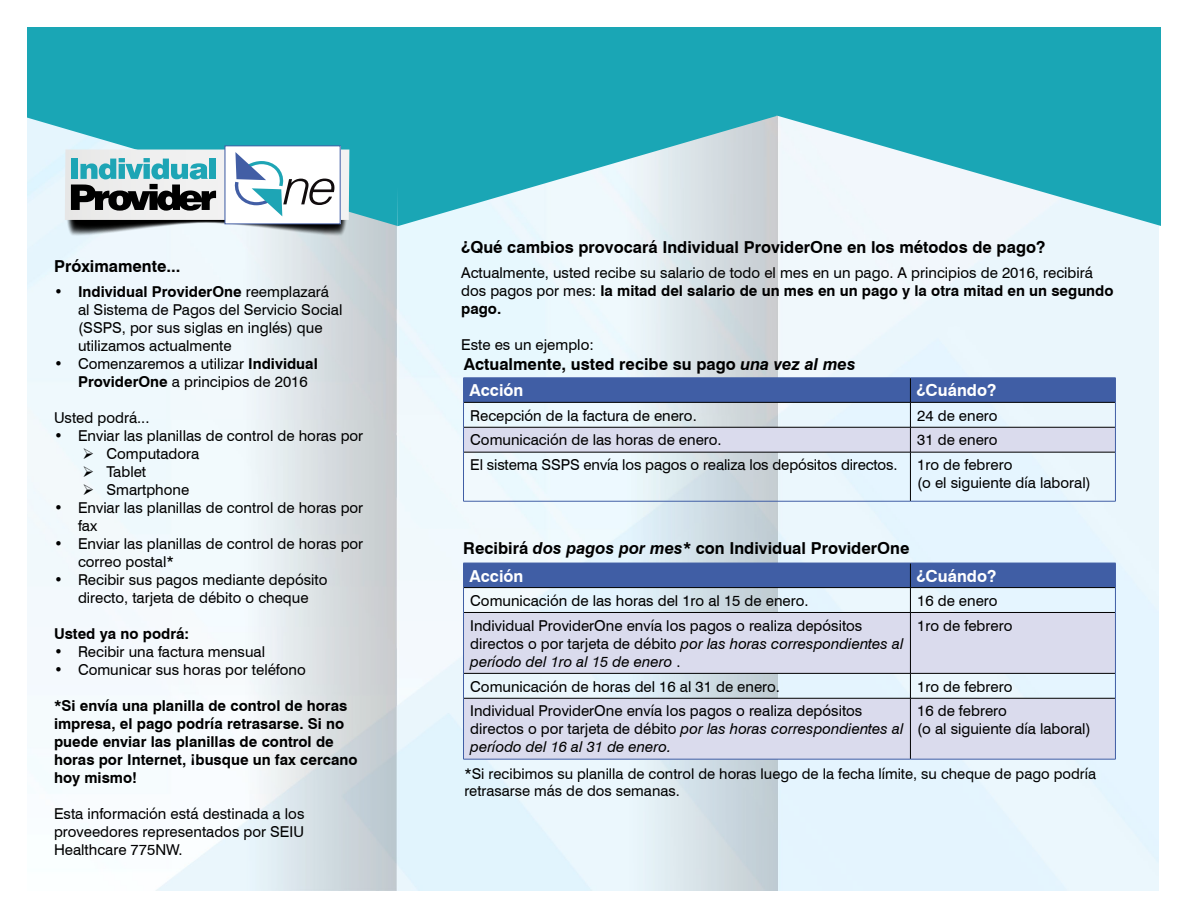
<style>
.page{position:relative;width:1188px;height:918px;background:#fff}
.page>*{position:absolute;margin:0;border:0;box-sizing:border-box;transform-origin:0 0}
.t1{font:700 16.5px/26.7px "Swiss 721 BT";color:#000}
.t2{font:700 16.5px "Swiss 721 BT";color:#fff}
.t3{font:15px/18px "Swiss 721 BT";color:#000}
.t4{font:700 15px/18px "Swiss 721 BT";color:#000}
.t5{font:14.85px/17.7px "Swiss 721 BT";color:#000}
.s1{font-weight:700}
.s2{font-style:italic}
.s3{color:#fff}
</style>
<div class="page">
<img style="left:27px;top:226px;width:1131px;height:664px">
<hr style="left:464px;top:452px;width:446px;height:1px;background:#000">
<hr style="left:910px;top:452px;width:205px;height:1px;background:#000">
<hr style="left:910px;top:452px;width:1px;height:49px;background:#000">
<svg style="left:463px;top:378px;width:653px;height:74px;background:#a4b2d1"></svg>
<hr style="left:463px;top:452px;width:1px;height:49px;background:#405ea5">
<hr style="left:1115px;top:452px;width:1px;height:49px;background:#405ea5">
<hr style="left:463px;top:501px;width:447px;height:1px;background:#405ea5">
<hr style="left:910px;top:501px;width:206px;height:1px;background:#405ea5">
<svg style="left:27px;top:27px;width:368px;height:199px;background:#2dadbb"></svg>
<svg style="left:395px;top:27px;width:379px;height:199px;background:#4fb8c4"></svg>
<svg style="left:774px;top:27px;width:387px;height:199px;fill:#1aa6b5"></svg>
<svg style="left:464px;top:613px;width:651px;height:146px;background:#daddee"></svg>
<svg style="left:910px;top:674px;width:1px;height:24px"></svg>
<hr style="left:464px;top:612px;width:446px;height:1px;background:#000">
<hr style="left:464px;top:673px;width:446px;height:1px;background:#000">
<hr style="left:910px;top:612px;width:205px;height:1px;background:#000">
<hr style="left:910px;top:613px;width:1px;height:60px;background:#000">
<hr style="left:910px;top:673px;width:205px;height:1px;background:#000">
<hr style="left:464px;top:698px;width:446px;height:1px;background:#000">
<hr style="left:910px;top:698px;width:205px;height:1px;background:#000">
<hr style="left:910px;top:698px;width:1px;height:61px;background:#000">
<svg style="left:463px;top:563px;width:653px;height:49px;background:#8da3c9"></svg>
<hr style="left:463px;top:612px;width:1px;height:61px;background:#405ea5">
<hr style="left:1115px;top:612px;width:1px;height:61px;background:#405ea5">
<svg style="left:463px;top:673px;width:1px;height:25px"></svg>
<svg style="left:1115px;top:673px;width:1px;height:25px"></svg>
<hr style="left:463px;top:698px;width:1px;height:61px;background:#405ea5">
<hr style="left:1115px;top:698px;width:1px;height:61px;background:#405ea5">
<hr style="left:463px;top:759px;width:447px;height:1px;background:#405ea5">
<hr style="left:910px;top:759px;width:206px;height:1px;background:#405ea5">
<div style="left:225px;top:146px;width:115px;height:78px;background:#fff"></div>
<svg style="left:65px;top:150px;width:284px;height:87px"></svg>
<div style="left:210px;top:159px;width:6px;height:20px;background:#1ea5b5"></div>
<p class="t1" style="left:54px;top:253px;width:128px">Próximamente...</p>
<p class="t3" style="left:78px;top:283px;width:266px;text-indent:-24px">• <span class="s1">Individual ProviderOne</span> reemplazará al Sistema de Pagos del Servicio Social (SSPS, por sus siglas en inglés) que utilizamos actualmente</p>
<p class="t3" style="left:78px;top:355px;width:241px;text-indent:-24px">• Comenzaremos a utilizar <span class="s1">Individual<br>ProviderOne</span> a principios de 2016</p>
<p class="t3" style="left:54px;top:409px;width:97px">Usted podrá...</p>
<p class="t3" style="left:54px;top:427px;width:311px">• Enviar las planillas de control de horas por</p>
<p class="t3" style="left:83px;top:445px;width:118px">➢ Computadora</p>
<p class="t3" style="left:83px;top:463px;width:65px">➢ Tablet</p>
<p class="t3" style="left:83px;top:481px;width:108px">➢ Smartphone</p>
<p class="t3" style="left:78px;top:499px;width:287px;text-indent:-24px">• Enviar las planillas de control de horas por fax</p>
<p class="t3" style="left:78px;top:535px;width:287px;text-indent:-24px">• Enviar las planillas de control de horas por correo postal*</p>
<p class="t3" style="left:54px;top:571px;width:275px;text-align:center">• Recibir sus pagos mediante depósito directo, tarjeta de débito o cheque</p>
<p class="t4" style="left:54px;top:625px;width:137px">Usted ya no podrá:</p>
<p class="t3" style="left:54px;top:643px;width:213px">• Recibir una factura mensual</p>
<p class="t3" style="left:54px;top:661px;width:253px">• Comunicar sus horas por teléfono</p>
<p class="t4" style="left:54px;top:697px;width:305px">*Si envía una planilla de control de horas impresa, el pago podría retrasarse. Si no puede enviar las planillas de control de horas por Internet, ¡busque un fax cercano hoy mismo!</p>
<p class="t3" style="left:54px;top:805px;width:252px;text-align:justify">Esta información está destinada a los proveedores representados por SEIU Healthcare 775NW.</p>
<p class="t1" style="left:461px;top:234px;width:586px">¿Qué cambios provocará Individual ProviderOne en los métodos de pago?</p>
<p class="t3" style="left:461px;top:264px;width:654px">Actualmente, usted recibe su salario de todo el mes en un pago. A principios de 2016, recibirá dos pagos por mes: <span class="s1">la mitad del salario de un mes en un pago y la otra mitad en un segundo pago.</span></p>
<p class="t3" style="left:461px;top:336px;width:134px">Este es un ejemplo:</p>
<p class="t1" style="left:470px;top:350px;width:388px;text-indent:-6px">Actualmente, usted recibe su pago <span class="s2">una vez al mes<br></span><span class="s3">Acción</span></p>
<p class="t2" style="left:916px;top:380px;width:81px">¿Cuándo?</p>
<p class="t3" style="left:470px;top:406px;width:228px">Recepción de la factura de enero.</p>
<p class="t3" style="left:917px;top:406px;width:82px">24 de enero</p>
<p class="t3" style="left:470px;top:431px;width:253px">Comunicación de las horas de enero.</p>
<p class="t3" style="left:917px;top:431px;width:82px">31 de enero</p>
<p class="t3" style="left:470px;top:456px;width:429px">El sistema SSPS envía los pagos o realiza los depósitos directos.</p>
<p class="t3" style="left:917px;top:456px;width:175px">1ro de febrero<br>(o el siguiente día laboral)</p>
<p class="t1" style="left:470px;top:534px;width:441px;line-height:27.9px;text-indent:-6px">Recibirá <span class="s2">dos pagos por mes*</span> con Individual ProviderOne<br><span class="s3">Acción</span></p>
<p class="t2" style="left:916px;top:566px;width:81px">¿Cuándo?</p>
<p class="t3" style="left:470px;top:591px;width:340px">Comunicación de las horas del 1ro al 15 de enero.</p>
<p class="t3" style="left:917px;top:591px;width:82px">16 de enero</p>
<p class="t3" style="left:470px;top:616px;width:435px">Individual ProviderOne envía los pagos o realiza depósitos directos o por tarjeta de débito <span class="s2">por las horas correspondientes al período del 1ro al 15 de enero</span> .</p>
<p class="t3" style="left:917px;top:616px;width:97px">1ro de febrero</p>
<p class="t3" style="left:470px;top:677px;width:311px">Comunicación de horas del 16 al 31 de enero.</p>
<p class="t3" style="left:917px;top:677px;width:97px">1ro de febrero</p>
<p class="t3" style="left:470px;top:702px;width:435px">Individual ProviderOne envía los pagos o realiza depósitos directos o por tarjeta de débito <span class="s2">por las horas correspondientes al período del 16 al 31 de enero.</span></p>
<p class="t3" style="left:917px;top:702px;width:175px">16 de febrero<br>(o al siguiente día laboral)</p>
<p class="t5" style="left:464px;top:764px;width:633px">*Si recibimos su planilla de control de horas luego de la fecha límite, su cheque de pago podría retrasarse más de dos semanas.</p>
</div>
